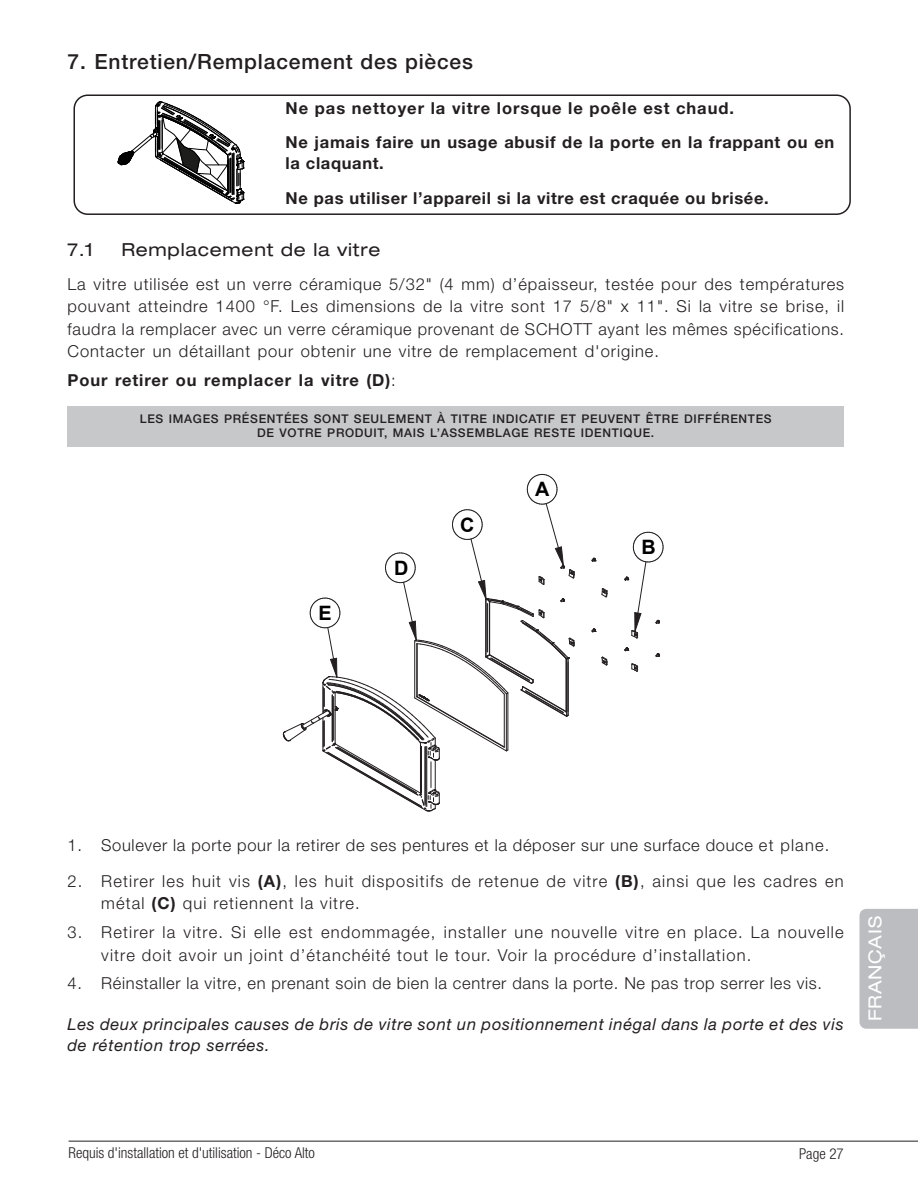
<style>
.page{position:relative;width:918px;height:1188px;background:#fff}
.page>*{position:absolute;margin:0;border:0;box-sizing:border-box;transform-origin:0 0}
.t1{font:500 21px "Helvetica Neue LT Std";letter-spacing:.04em;color:#231f20}
.t2{font:700 19.8px "Arial";color:#000001}
.t3{font:expanded 18px "Helvetica Neue LT Std";letter-spacing:.04em;color:#231f20}
.t4{font:expanded 18px "Helvetica Neue LT Std";letter-spacing:.04em;color:#fff}
.t5{font:300 16.5px/22.5px "Helvetica Neue LT Std";letter-spacing:.07em;color:#231f20}
.t6{font:700 16.5px/34.5px "Helvetica Neue LT Std";letter-spacing:.04em;color:#231f20}
.t7{font:300 16.5px "Helvetica Neue LT Std";letter-spacing:.04em;color:#231f20}
.t8{font:italic 16.5px/21px "Helvetica Neue LT Std";letter-spacing:.04em;color:#231f20}
.t9{font:300 condensed 15px "Helvetica Neue LT Std";color:#231f20}
.t10{font:500 12px/14.4px "Helvetica Neue LT Std";letter-spacing:.055em;color:#231f20;text-align:center}
.s1{font-weight:300}
.s2{font-weight:700}
</style>
<div class="page">
<hr style="left:69px;top:1141px;width:849px;height:1px;background:#231f20">
<div style="left:859px;top:909px;width:59px;height:120px;background:#bbbdc1"></div>
<svg style="left:118px;top:101px;width:127px;height:103px"></svg>
<div style="left:74px;top:94px;width:777px;height:121px;border:2px solid #231f20;border-radius:14px"></div>
<div style="left:68px;top:406px;width:776px;height:40px;background:#c7c8ca"></div>
<svg style="left:631px;top:663px;width:8px;height:9px"></svg>
<svg style="left:601px;top:588px;width:7px;height:10px"></svg>
<svg style="left:601px;top:656px;width:7px;height:10px"></svg>
<svg style="left:591px;top:558px;width:5px;height:4px"></svg>
<svg style="left:591px;top:628px;width:5px;height:5px"></svg>
<svg style="left:624px;top:647px;width:5px;height:5px"></svg>
<svg style="left:655px;top:653px;width:5px;height:5px"></svg>
<svg style="left:624px;top:532px;width:40px;height:107px"></svg>
<svg style="left:283px;top:474px;width:292px;height:338px"></svg>
<p class="t1" style="left:68px;top:49px;width:407px">7. Entretien/Remplacement des pièces</p>
<p class="t6" style="left:286px;top:90px;width:550px">Ne pas nettoyer la vitre lorsque le poêle est chaud.<br>Ne jamais faire un usage abusif de la porte en la frappant ou en</p>
<p class="t6" style="left:286px;top:146px;width:485px">la claquant.<br>Ne pas utiliser l’appareil si la vitre est craquée ou brisée.</p>
<p class="t3" style="left:68px;top:239px;width:28px">7.1</p>
<p class="t3" style="left:122px;top:239px;width:260px">Remplacement de la vitre</p>
<p class="t5" style="left:68px;top:272px;width:778px;text-align:justify">La vitre utilisée est un verre céramique 5/32" (4 mm) d’épaisseur, testée pour des températures pouvant atteindre 1400 °F. Les dimensions de la vitre sont 17 5/8" x 11". Si la vitre se brise, il faudra la remplacer avec un verre céramique provenant de SCHOTT ayant les mêmes spécifications.<br>Contacter un détaillant pour obtenir une vitre de remplacement d'origine.</p>
<p class="t6" style="left:68px;top:363px;width:330px">Pour retirer ou remplacer la vitre (D)<span class="s1">:</span></p>
<p class="t10" style="left:140px;top:412px;width:633px">LES IMAGES PRÉSENTÉES SONT SEULEMENT À TITRE INDICATIF ET PEUVENT ÊTRE DIFFÉRENTES<br>DE VOTRE PRODUIT, MAIS L’ASSEMBLAGE RESTE IDENTIQUE.</p>
<p class="t2" style="left:318px;top:599px;width:15px">E</p>
<p class="t2" style="left:394px;top:554px;width:16px">D</p>
<p class="t2" style="left:460px;top:511px;width:16px">C</p>
<p class="t2" style="left:535px;top:475px;width:16px">A</p>
<p class="t2" style="left:642px;top:533px;width:16px">B</p>
<p class="t7" style="left:68px;top:835px;width:763px">1. Soulever la porte pour la retirer de ses pentures et la déposer sur une surface douce et plane.</p>
<p class="t5" style="left:101px;top:869px;width:744px;text-indent:-34px">2. Retirer les huit vis <span class="s2">(A)</span>, les huit dispositifs de retenue de vitre <span class="s2">(B)</span>, ainsi que les cadres en métal <span class="s2">(C)</span> qui retiennent la vitre.</p>
<p class="t5" style="left:101px;top:921px;width:744px;text-indent:-34px">3. Retirer la vitre. Si elle est endommagée, installer une nouvelle vitre en place. La nouvelle vitre doit avoir un joint d’étanchéité tout le tour. Voir la procédure d’installation.</p>
<p class="t7" style="left:68px;top:973px;width:756px">4. Réinstaller la vitre, en prenant soin de bien la centrer dans la porte. Ne pas trop serrer les vis.</p>
<p class="t8" style="left:68px;top:1013px;width:778px">Les deux principales causes de bris de vitre sont un positionnement inégal dans la porte et des vis de rétention trop serrées.</p>
<p class="t4" style="left:864px;top:1021px;width:106px;rotate:-90deg">FRANÇAIS</p>
<p class="t9" style="left:69px;top:1145px;width:248px">Requis d'installation et d'utilisation - Déco Alto</p>
<p class="t9" style="left:799px;top:1145px;width:46px">Page 27</p>
</div>
